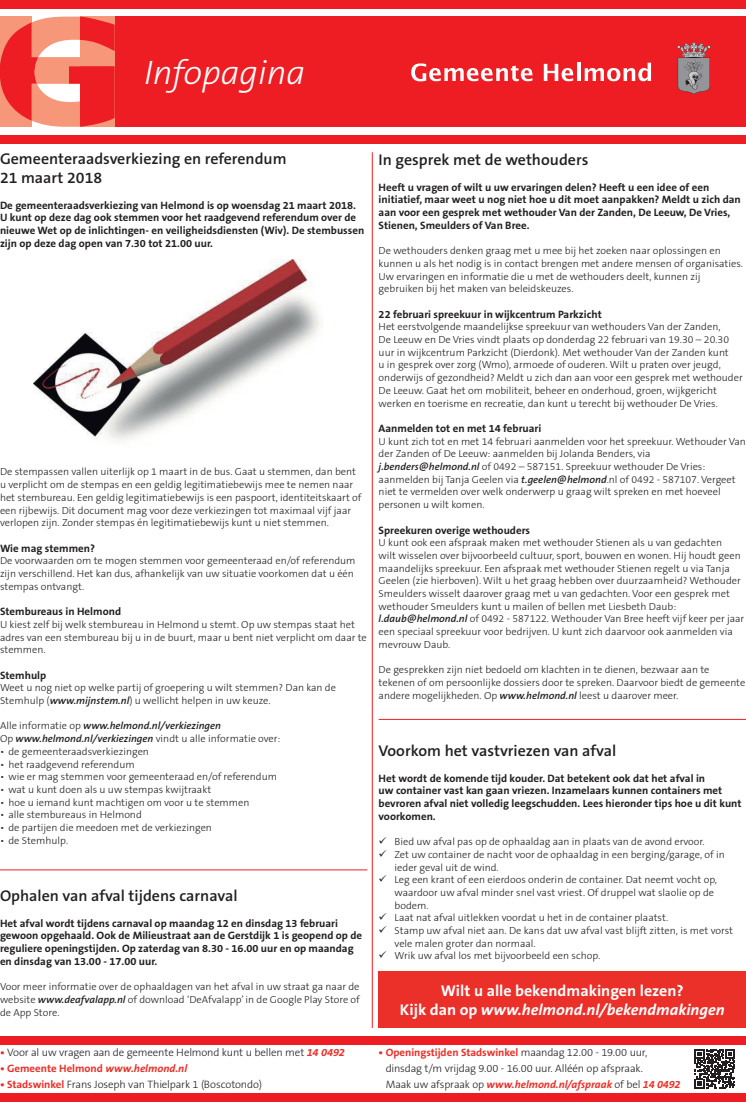
<style>
.page{position:relative;width:746px;height:1102px;background:#fff}
.page>*{position:absolute;margin:0;border:0;box-sizing:border-box;transform-origin:0 0}
.t1{font:italic 300 34.2px "The Sans B3";color:#fff}
.t2{font:600 15.6px/19.5px "The Sans B6";color:#231f20}
.t3{font:700 15.6px/18.5px "The Sans B7";color:#fff;text-align:center}
.t4{font:700 10.7px/12.7px "The Sans B7";color:#231f20}
.t5{font:300 10.7px "The Sans B3";letter-spacing:-.01em;color:#231f20}
.t6{font:700 10.7px "The Sans B7";color:#eb2f29}
.t7{font:italic 700 10.7px "The Sans B7";color:#eb2f29}
.t8{font:300 10.2px/12.7px "The Sans B3";color:#231f20}
.t9{font:italic 600 10.2px "The Sans B6";color:#231f20}
.s1{font-family:"The Sans B6";font-weight:600;font-style:italic}
.s2{font-family:"The Sans B3";font-weight:300;font-style:normal}
.s3{font-style:italic}
.s4{font-family:"The Sans B7";font-weight:700;color:#eb2f29}
.s5{font-family:"The Sans B7";font-weight:700;font-style:italic;color:#eb2f29}
.s6{font-family:"The Sans B3";font-weight:300;color:#231f20}
.s7{font-family:"The Sans B3";font-weight:300;font-style:normal;color:#231f20}
</style>
<div class="page">
<svg style="left:694px;top:1049px;width:40px;height:39px"></svg>
<div style="left:110px;top:17px;width:636px;height:110px;background:#ee1d23"></div>
<svg style="left:677px;top:42px;width:33px;height:52px"></svg>
<svg style="left:411px;top:63px;width:121px;height:18px"></svg>
<svg style="left:543px;top:64px;width:30px;height:17px"></svg>
<svg style="left:577px;top:63px;width:3px;height:18px"></svg>
<svg style="left:584px;top:63px;width:67px;height:18px"></svg>
<svg style="left:0;top:17px;width:114px;height:110px"></svg>
<div style="left:0;top:0;width:746px;height:8px;background:#ee1d23"></div>
<div style="left:0;top:136px;width:746px;height:8px;background:#ee1d23"></div>
<div style="left:0;top:1093px;width:746px;height:8px;background:#ee1d23"></div>
<div style="left:0;top:1036px;width:746px;height:8px;background:#ee1d23"></div>
<hr style="left:372px;top:152px;width:1px;height:875px;background:#ee1d23">
<hr style="left:0;top:869px;width:367px;height:1px;background:#ee1d23">
<hr style="left:378px;top:718px;width:368px;height:1px;background:#ee1d23">
<img style="left:34px;top:259px;width:287px;height:182px">
<div style="left:378px;top:971px;width:368px;height:56px;background:#eb2f29"></div>
<h1 class="t1" style="left:144px;top:54px;width:163px">Infopagina</h1>
<h2 class="t2" style="left:0;top:149px;width:288px">Gemeenteraadsverkiezing en referendum<br>21 maart 2018</h2>
<p class="t4" style="left:0;top:199px;width:366px">De gemeenteraadsverkiezing van Helmond is op woensdag 21 maart 2018.<br>U kunt op deze dag ook stemmen voor het raadgevend referendum over de nieuwe Wet op de inlichtingen- en veiligheidsdiensten (Wiv). De stembussen zijn op deze dag open van 7.30 tot 21.00 uur.</p>
<p class="t8" style="left:0;top:466px;width:363px">De stempassen vallen uiterlijk op 1 maart in de bus. Gaat u stemmen, dan bent u verplicht om de stempas en een geldig legitimatiebewijs mee te nemen naar het stembureau. Een geldig legitimatiebewijs is een paspoort, identiteitskaart of een rijbewijs. Dit document mag voor deze verkiezingen tot maximaal vijf jaar verlopen zijn. Zonder stempas én legitimatiebewijs kunt u niet stemmen.</p>
<p class="t4" style="left:0;top:542px;width:96px">Wie mag stemmen?</p>
<p class="t8" style="left:0;top:554px;width:357px">De voorwaarden om te mogen stemmen voor gemeenteraad en/of referendum zijn verschillend. Het kan dus, afhankelijk van uw situatie voorkomen dat u één stempas ontvangt.</p>
<p class="t4" style="left:0;top:605px;width:123px">Stembureaus in Helmond</p>
<p class="t8" style="left:0;top:618px;width:368px">U kiest zelf bij welk stembureau in Helmond u stemt. Op uw stempas staat het adres van een stembureau bij u in de buurt, maar u bent niet verplicht om daar te stemmen.</p>
<p class="t4" style="left:0;top:669px;width:48px">Stemhulp</p>
<p class="t8" style="left:0;top:681px;width:337px">Weet u nog niet op welke partij of groepering u wilt stemmen? Dan kan de<br>Stemhulp (<span class="s1">www.mijnstem.nl</span>) u wellicht helpen in uw keuze.</p>
<p class="t9" style="left:0;top:720px;width:222px"><span class="s2">Alle informatie op</span> www.helmond.nl/verkiezingen</p>
<p class="t8" style="left:0;top:732px;width:282px">Op <span class="s1">www.helmond.nl/verkiezingen</span> vindt u alle informatie over:</p>
<p class="t8" style="left:0;top:745px;width:150px">• de gemeenteraadsverkiezingen</p>
<p class="t8" style="left:0;top:758px;width:136px">• het raadgevend referendum</p>
<p class="t8" style="left:0;top:770px;width:278px">• wie er mag stemmen voor gemeenteraad en/of referendum</p>
<p class="t8" style="left:0;top:783px;width:213px">• wat u kunt doen als u uw stempas kwijtraakt</p>
<p class="t8" style="left:0;top:796px;width:251px">• hoe u iemand kunt machtigen om voor u te stemmen</p>
<p class="t8" style="left:0;top:808px;width:143px">• alle stembureaus in Helmond</p>
<p class="t8" style="left:0;top:821px;width:213px">• de partijen die meedoen met de verkiezingen</p>
<p class="t8" style="left:0;top:834px;width:70px">• de Stemhulp.</p>
<h2 class="t2" style="left:0;top:886px;width:239px">Ophalen van afval tijdens carnaval</h2>
<p class="t4" style="left:0;top:916px;width:363px">Het afval wordt tijdens carnaval op maandag 12 en dinsdag 13 februari gewoon opgehaald. Ook de Milieustraat aan de Gerstdijk 1 is geopend op de reguliere openingstijden. Op zaterdag van 8.30 - 16.00 uur en op maandag en dinsdag van 13.00 - 17.00 uur.</p>
<p class="t8" style="left:0;top:980px;width:361px;text-align:justify">Voor meer informatie over de ophaaldagen van het afval in uw straat ga naar de website <span class="s1">www.deafvalapp.nl</span> of download ‘DeAfvalapp’ in de Google Play Store of de App Store.</p>
<h2 class="t2" style="left:378px;top:151px;width:211px">In gesprek met de wethouders</h2>
<p class="t4" style="left:378px;top:181px;width:363px">Heeft u vragen of wilt u uw ervaringen delen? Heeft u een idee of een initiatief, maar weet u nog niet hoe u dit moet aanpakken? Meldt u zich dan aan voor een gesprek met wethouder Van der Zanden, De Leeuw, De Vries, Stienen, Smeulders of Van Bree.</p>
<p class="t8" style="left:378px;top:245px;width:366px">De wethouders denken graag met u mee bij het zoeken naar oplossingen en kunnen u als het nodig is in contact brengen met andere mensen of organisaties.<br>Uw ervaringen en informatie die u met de wethouders deelt, kunnen zij gebruiken bij het maken van beleidskeuzes.</p>
<p class="t4" style="left:378px;top:308px;width:224px">22 februari spreekuur in wijkcentrum Parkzicht</p>
<p class="t8" style="left:378px;top:321px;width:365px">Het eerstvolgende maandelijkse spreekuur van wethouders Van der Zanden,<br>De Leeuw en De Vries vindt plaats op donderdag 22 februari van 19.30 – 20.30 uur in wijkcentrum Parkzicht (Dierdonk). Met wethouder Van der Zanden kunt<br>u in gesprek over zorg (Wmo), armoede of ouderen. Wilt u praten over jeugd, onderwijs of gezondheid? Meldt u zich dan aan voor een gesprek met wethouder De Leeuw. Gaat het om mobiliteit, beheer en onderhoud, groen, wijkgericht werken en toerisme en recreatie, dan kunt u terecht bij wethouder De Vries.</p>
<p class="t4" style="left:378px;top:422px;width:164px">Aanmelden tot en met 14 februari</p>
<p class="t8" style="left:378px;top:435px;width:369px">U kunt zich tot en met 14 februari aanmelden voor het spreekuur. Wethouder Van der Zanden of De Leeuw: aanmelden bij Jolanda Benders, via <span class="s1">j.benders@helmond.nl</span> of 0492 – 587151. Spreekuur wethouder De Vries: aanmelden bij Tanja Geelen via <span class="s1">t.geelen@helmond</span>.nl of 0492 - 587107. Vergeet niet te vermelden over welk onderwerp u graag wilt spreken en met hoeveel personen u wilt komen.</p>
<p class="t4" style="left:378px;top:524px;width:153px">Spreekuren overige wethouders</p>
<p class="t8" style="left:378px;top:536px;width:367px">U kunt ook een afspraak maken met wethouder Stienen als u van gedachten<br>wilt wisselen over bijvoorbeeld cultuur, sport, bouwen en wonen. Hij houdt geen maandelijks spreekuur. Een afspraak met wethouder Stienen regelt u via Tanja Geelen (zie hierboven). Wilt u het graag hebben over duurzaamheid? Wethouder Smeulders wisselt daarover graag met u van gedachten. Voor een gesprek met wethouder Smeulders kunt u mailen of bellen met Liesbeth Daub: <span class="s1">l.daub@helmond.nl</span> of 0492 - 587122. Wethouder Van Bree heeft vijf keer per jaar een speciaal spreekuur voor bedrijven. U kunt zich daarvoor ook aanmelden via mevrouw Daub.</p>
<p class="t8" style="left:378px;top:663px;width:368px">De gesprekken zijn niet bedoeld om klachten in te dienen, bezwaar aan te tekenen of om persoonlijke dossiers door te spreken. Daarvoor biedt de gemeente andere mogelijkheden. Op <span class="s1">www.helmond.nl</span> leest u daarover meer.</p>
<h2 class="t2" style="left:378px;top:741px;width:239px">Voorkom het vastvriezen van afval</h2>
<p class="t4" style="left:378px;top:771px;width:364px">Het wordt de komende tijd kouder. Dat betekent ook dat het afval in<br>uw container vast kan gaan vriezen. Inzamelaars kunnen containers met bevroren afval niet volledig leegschudden. Lees hieronder tips hoe u dit kunt voorkomen.</p>
<p class="t8" style="left:378px;top:835px;width:327px">✓ Bied uw afval pas op de ophaaldag aan in plaats van de avond ervoor.</p>
<p class="t8" style="left:394px;top:848px;width:331px;text-indent:-16px">✓ Zet uw container de nacht voor de ophaaldag in een berging/garage, of in ieder geval uit de wind.</p>
<p class="t8" style="left:394px;top:873px;width:324px;text-indent:-16px">✓ Leg een krant of een eierdoos onderin de container. Dat neemt vocht op, waardoor uw afval minder snel vast vriest. Of druppel wat slaolie op de bodem.</p>
<p class="t8" style="left:378px;top:911px;width:291px">✓ Laat nat afval uitlekken voordat u het in de container plaatst.</p>
<p class="t8" style="left:394px;top:924px;width:340px;text-indent:-16px">✓ Stamp uw afval niet aan. De kans dat uw afval vast blijft zitten, is met vorst vele malen groter dan normaal.</p>
<p class="t8" style="left:378px;top:949px;width:223px">✓ Wrik uw afval los met bijvoorbeeld een schop.</p>
<h2 class="t3" style="left:400px;top:982px;width:326px">Wilt u alle bekendmakingen lezen?<br>Kijk dan op <span class="s3">www.helmond.nl/bekendmakingen</span></h2>
<p class="t5" style="left:0;top:1046px;width:346px"><span class="s4">•</span> Voor al uw vragen aan de gemeente Helmond kunt u bellen met <span class="s5">14 0492</span></p>
<p class="t6" style="left:0;top:1062px;width:189px">• Gemeente Helmond <span class="s3">www.helmond.nl</span></p>
<p class="t5" style="left:0;top:1078px;width:263px"><span class="s4">• Stadswinkel</span> Frans Joseph van Thielpark 1 (Boscotondo)</p>
<p class="t6" style="left:378px;top:1046px;width:270px">• Openingstijden Stadswinkel <span class="s6">maandag 12.00 - 19.00 uur,</span></p>
<p class="t5" style="left:386px;top:1062px;width:258px">dinsdag t/m vrijdag 9.00 - 16.00 uur. Alléén op afspraak.</p>
<p class="t7" style="left:385px;top:1078px;width:296px"><span class="s7">Maak uw afspraak op</span> www.helmond.nl/afspraak <span class="s7">of bel</span> 14 0492</p>
</div>
